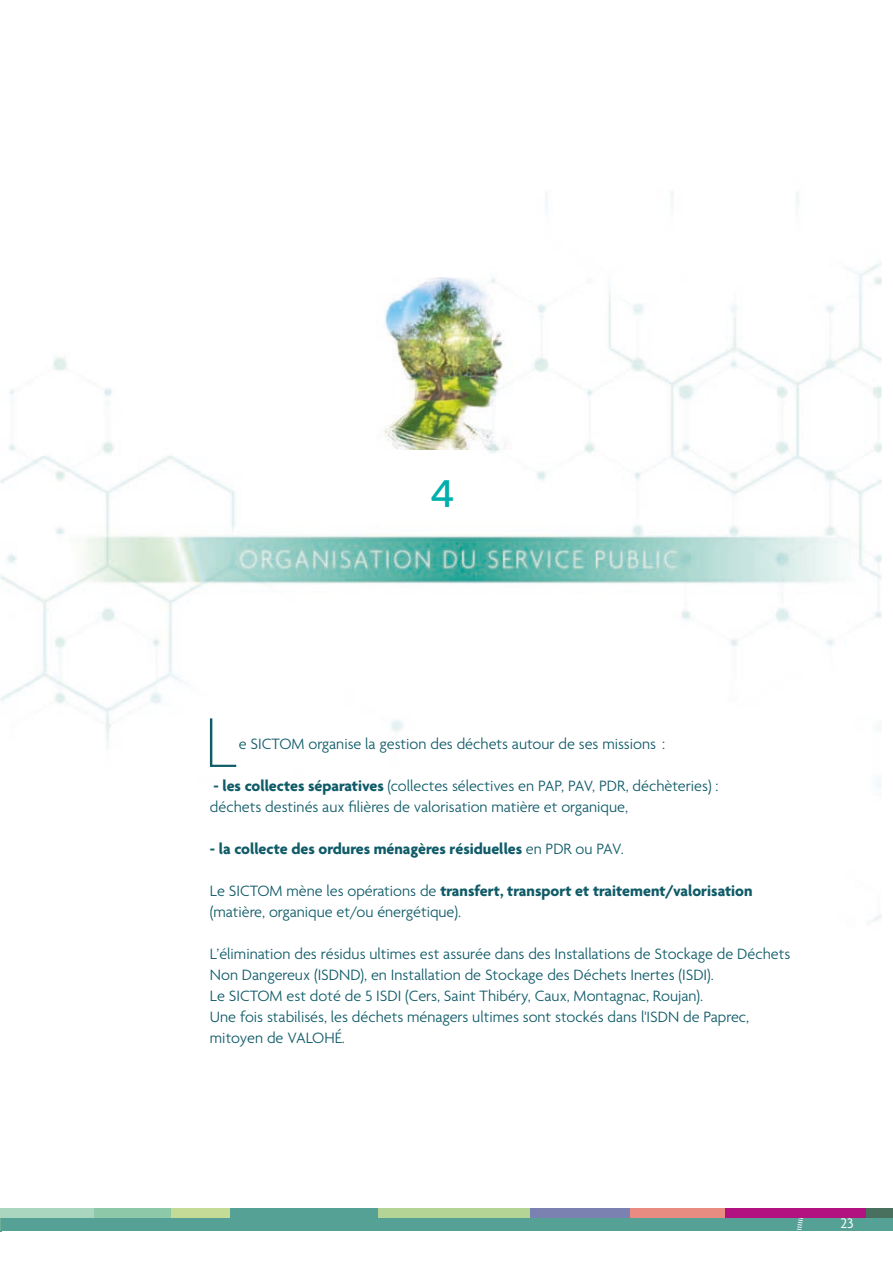
<style>
.page{position:relative;width:893px;height:1263px;background:#fff}
.page>*{position:absolute;margin:0;border:0;box-sizing:border-box;transform-origin:0 0}
.t1{font:100 76.2px "Agenda";color:#0f5b68}
.t2{font:500 39px "Metropolis";color:#00afad}
.t3{font:300 16.2px/21px "Agenda";color:#0f5b68}
.t4{font:700 16.2px "Agenda";color:#0f5b68}
.t5{font:15px "Agenda";color:#fff}
.s1{font-weight:700}
.s2{font-weight:300}
</style>
<div class="page">
<div style="left:0;top:1218px;width:893px;height:13px;background:#55a196"></div>
<svg style="left:795px;top:1217px;width:10px;height:14px"></svg>
<img style="left:1px;top:192px;width:881px;height:730px">
<div style="left:291px;top:652px;width:316px;height:9px;background:#fff"></div>
<div style="left:1px;top:1208px;width:93px;height:9px;background:#aad6c0"></div>
<div style="left:94px;top:1208px;width:77px;height:9px;background:#8dc9a8"></div>
<div style="left:171px;top:1208px;width:59px;height:9px;background:#c3db97"></div>
<div style="left:230px;top:1208px;width:148px;height:9px;background:#55a196"></div>
<div style="left:378px;top:1208px;width:153px;height:9px;background:#b3d494"></div>
<div style="left:531px;top:1208px;width:99px;height:9px;background:#7b81b0"></div>
<div style="left:630px;top:1208px;width:95px;height:9px;background:#e88b80"></div>
<div style="left:725px;top:1208px;width:141px;height:9px;background:#b11280"></div>
<div style="left:866px;top:1208px;width:27px;height:9px;background:#496f5e"></div>
<img style="left:376px;top:277px;width:288px;height:173px">
<h2 class="t2" style="left:430px;top:469px;width:26px">4</h2>
<h1 class="t1" style="left:204px;top:701px;width:34px">L</h1>
<p class="t3" style="left:239px;top:734px;width:428px">e SICTOM organise la gestion des déchets autour de ses missions :</p>
<p class="t3" style="left:210px;top:776px;width:510px"><span class="s1">- les collectes séparatives</span> (collectes sélectives en PAP, PAV, PDR, déchèteries) : déchets destinés aux filières de valorisation matière et organique,</p>
<p class="t4" style="left:210px;top:840px;width:415px">- la collecte des ordures ménagères résiduelles <span class="s2">en PDR ou PAV.</span></p>
<p class="t3" style="left:210px;top:881px;width:544px">Le SICTOM mène les opérations de <span class="s1">transfert, transport et traitement/valorisation </span>(matière, organique et/ou énergétique).</p>
<p class="t3" style="left:210px;top:944px;width:582px">L’élimination des résidus ultimes est assurée dans des Installations de Stockage de Déchets Non Dangereux (ISDND), en Installation de Stockage des Déchets Inertes (ISDI).<br>Le SICTOM est doté de 5 ISDI (Cers, Saint Thibéry, Caux, Montagnac, Roujan).<br>Une fois stabilisés, les déchets ménagers ultimes sont stockés dans l'ISDN de Paprec, mitoyen de VALOHÉ.</p>
<p class="t5" style="left:840px;top:1215px;width:15px">23</p>
</div>
